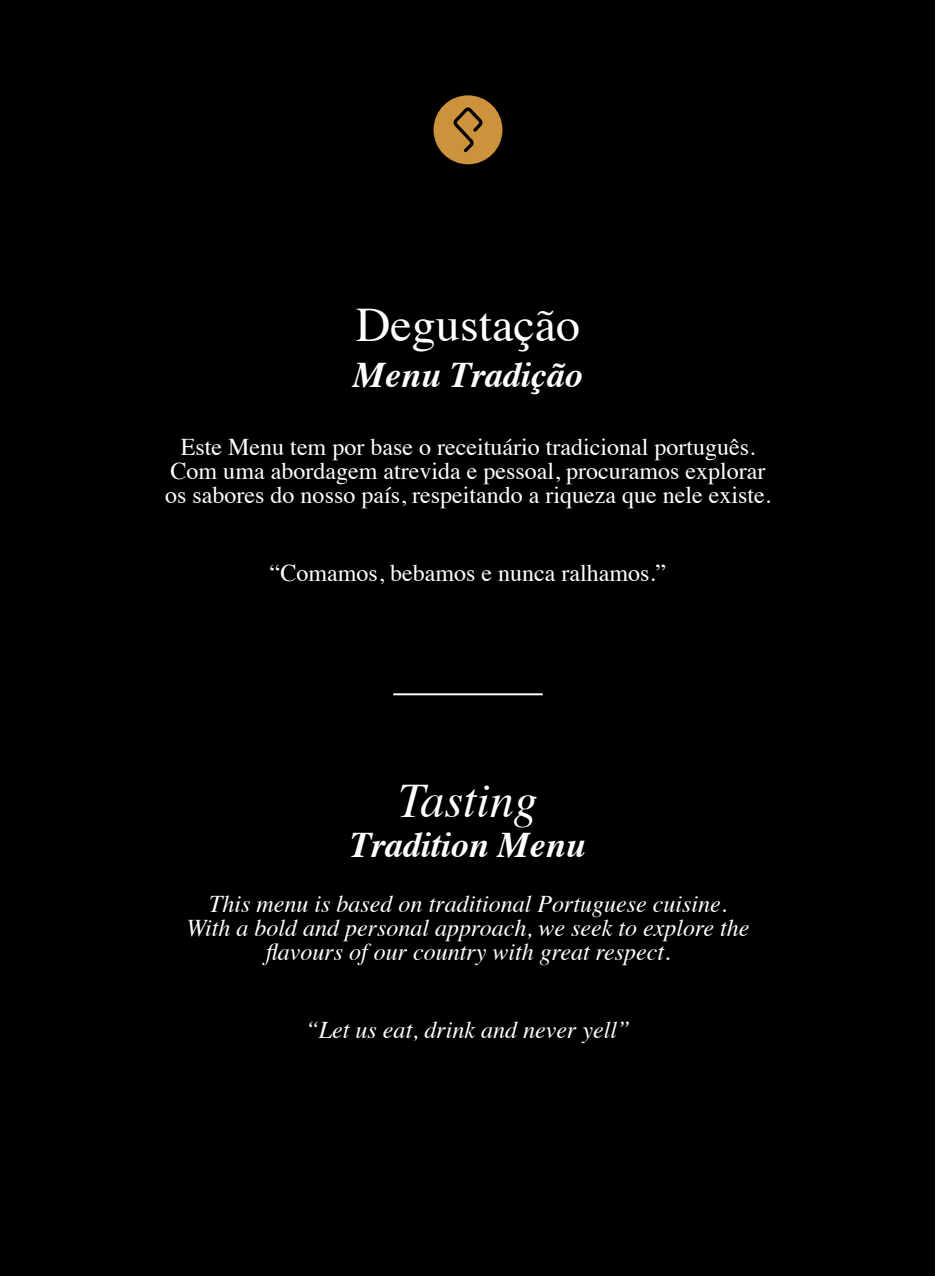
<style>
.page{position:relative;width:936px;height:1276px;background:#fff}
.page>*{position:absolute;margin:0;border:0;box-sizing:border-box;transform-origin:0 0}
.t1{font:48px "Times";color:#fff}
.t2{font:italic 48px "Times";color:#fff}
.t3{font:italic 700 36px "Times";color:#fff}
.t4{font:24px/24px "Times";color:#fff;text-align:center}
.t5{font:italic 24px/24px "Times";color:#fff;text-align:center}
</style>
<div class="page">
<div style="left:0;top:0;width:934px;height:1276px;background:#000"></div>
<svg style="left:433px;top:95px;width:69px;height:69px"></svg>
<hr style="left:393px;top:693px;width:149px;height:2px;background:#fff">
<h1 class="t1" style="left:356px;top:280px;width:225px">Degustação</h1>
<h2 class="t3" style="left:353px;top:341px;width:231px">Menu Tradição</h2>
<p class="t4" style="left:165px;top:433px;width:607px">Este Menu tem por base o receituário tradicional português.<br>Com uma abordagem atrevida e pessoal, procuramos explorar os sabores do nosso país, respeitando a riqueza que nele existe.</p>
<p class="t4" style="left:270px;top:558px;width:397px">“Comamos, bebamos e nunca ralhamos.”</p>
<h1 class="t2" style="left:398px;top:759px;width:141px">Tasting</h1>
<h2 class="t3" style="left:350px;top:811px;width:237px">Tradition Menu</h2>
<p class="t5" style="left:186px;top:890px;width:564px">This menu is based on traditional Portuguese cuisine.<br>With a bold and personal approach, we seek to explore the flavours of our country with great respect.</p>
<p class="t5" style="left:305px;top:1016px;width:326px">“Let us eat, drink and never yell”</p>
</div>
